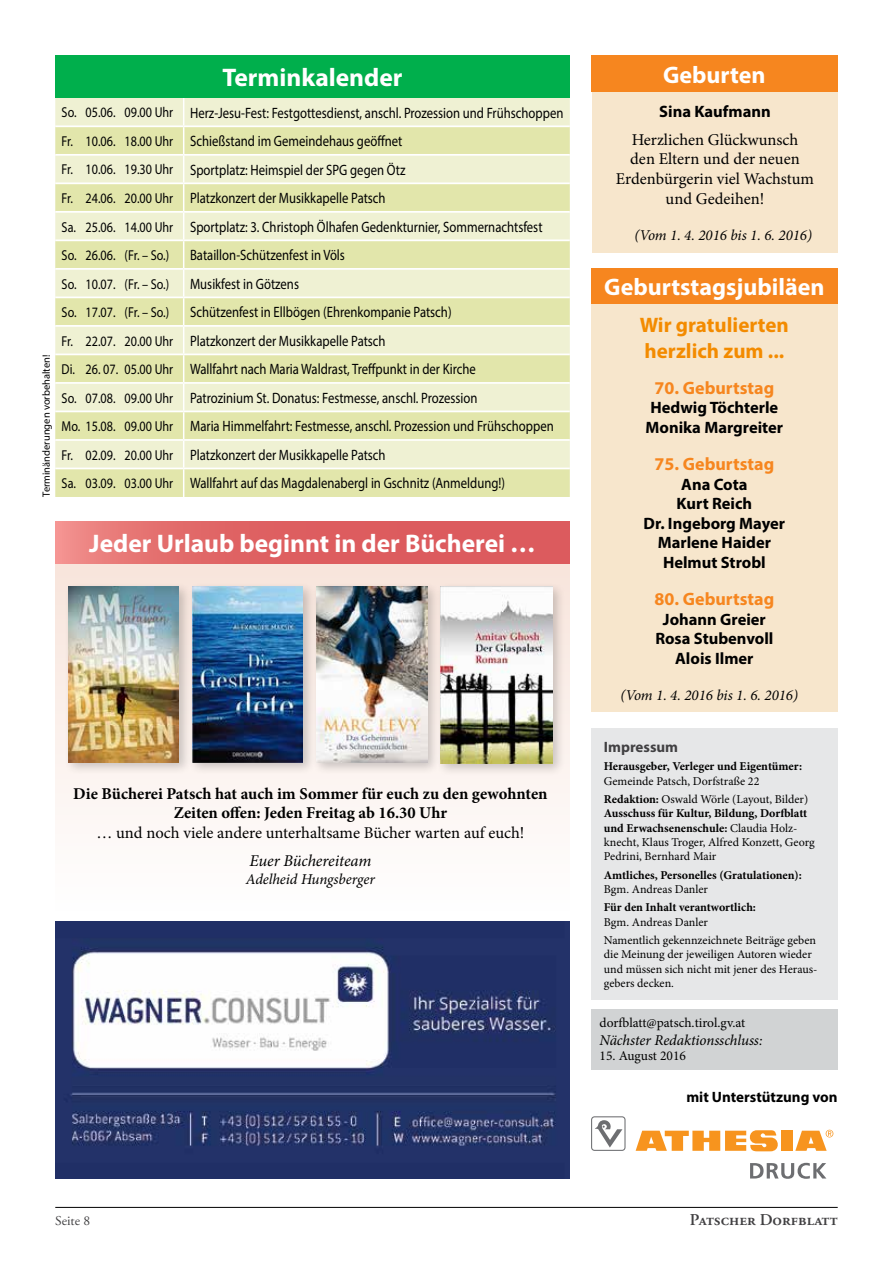
<style>
.page{position:relative;width:893px;height:1263px;background:#fff}
.page>*{position:absolute;margin:0;border:0;box-sizing:border-box;transform-origin:0 0}
.t1{font:700 25.5px "Myriad Pro";color:#fff}
.t2{font:700 24px "Myriad Pro";color:#fff}
.t3{font:700 21px/25.5px "Myriad Pro";color:#f38b00}
.t4{font:700 18px "Myriad Pro";color:#f6861f}
.t5{font:700 16.5px/19.5px "Myriad Pro";color:#000;text-align:center}
.t6{font:16.5px/19.5px "Minion Pro";color:#000;text-align:center}
.t7{font:700 16.5px/19.5px "Minion Pro";color:#000;text-align:center}
.t8{font:600 16.5px "Adobe Garamond Pro";color:#414042}
.t9{font:italic 16.5px "Minion Pro";letter-spacing:-.01em;color:#000}
.t10{font:15px/28.5px "Myriad Pro";color:#000;scale:.85 1}
.t11{font:italic 15px "Minion Pro";letter-spacing:-.005em;color:#000}
.t12{font:700 15px "Myriad Pro";color:#000}
.t13{font:700 15px "Myriad Pro";color:#414042}
.t14{font:14.4px "Myriad Pro";color:#000;scale:.85 1}
.t15{font:13.5px "Minion Pro";color:#000}
.t16{font:13.5px "Adobe Garamond Pro";color:#414042}
.t17{font:12px/14.2px "Minion Pro";color:#000}
.t18{font:700 12px "Minion Pro";color:#000}
.t19{font:10.5px "Myriad Pro";color:#000}
.s1{font-size:14.4px}
.s2{font-weight:700}
</style>
<div class="page">
<hr style="left:55px;top:1207px;width:783px;height:1px;background:#000">
<div style="left:55px;top:564px;width:515px;height:347px;background:linear-gradient(to bottom,#f8e4db,#fefefe)"></div>
<div style="left:55px;top:98px;width:515px;height:27px;background:#eff1d3"></div>
<svg style="left:55px;top:127px;width:515px;height:370px;background:#e8ebbe"></svg>
<svg style="left:183px;top:98px;width:1px;height:399px"></svg>
<hr style="left:55px;top:125px;width:129px;height:2px;background:#fff">
<hr style="left:55px;top:154px;width:129px;height:2px;background:#fff">
<hr style="left:184px;top:154px;width:386px;height:2px;background:#fff">
<hr style="left:55px;top:182px;width:129px;height:2px;background:#fff">
<hr style="left:184px;top:182px;width:386px;height:2px;background:#fff">
<hr style="left:55px;top:211px;width:129px;height:2px;background:#fff">
<hr style="left:184px;top:211px;width:386px;height:2px;background:#fff">
<hr style="left:55px;top:239px;width:129px;height:2px;background:#fff">
<hr style="left:184px;top:239px;width:386px;height:2px;background:#fff">
<hr style="left:55px;top:268px;width:129px;height:2px;background:#fff">
<hr style="left:184px;top:268px;width:386px;height:2px;background:#fff">
<hr style="left:55px;top:296px;width:129px;height:2px;background:#fff">
<hr style="left:184px;top:296px;width:386px;height:2px;background:#fff">
<hr style="left:55px;top:325px;width:129px;height:2px;background:#fff">
<hr style="left:184px;top:325px;width:386px;height:2px;background:#fff">
<hr style="left:55px;top:354px;width:129px;height:1px;background:#fff">
<hr style="left:184px;top:354px;width:386px;height:1px;background:#fff">
<hr style="left:55px;top:382px;width:129px;height:2px;background:#fff">
<hr style="left:184px;top:382px;width:386px;height:2px;background:#fff">
<hr style="left:55px;top:411px;width:129px;height:1px;background:#fff">
<hr style="left:184px;top:411px;width:386px;height:1px;background:#fff">
<hr style="left:55px;top:439px;width:129px;height:2px;background:#fff">
<hr style="left:184px;top:439px;width:386px;height:2px;background:#fff">
<hr style="left:55px;top:468px;width:129px;height:1px;background:#fff">
<hr style="left:184px;top:468px;width:386px;height:1px;background:#fff">
<div style="left:55px;top:55px;width:515px;height:43px;background:#00af4c"></div>
<div style="left:591px;top:303px;width:247px;height:409px;background:#f7e6cc"></div>
<div style="left:591px;top:268px;width:247px;height:35px;background:#f6861f"></div>
<div style="left:591px;top:728px;width:247px;height:272px;background:#e6e7e8"></div>
<div style="left:591px;top:1009px;width:247px;height:60px;background:#d1d3d4"></div>
<svg style="left:750px;top:1163px;width:76px;height:16px"></svg>
<div style="left:781px;top:1131px;width:11px;height:20px;background:#f7941e"></div>
<svg style="left:636px;top:1130px;width:142px;height:21px"></svg>
<svg style="left:795px;top:1130px;width:38px;height:21px"></svg>
<div style="left:591px;top:1116px;width:34px;height:35px;border:1px solid #6d6e71;border-radius:3px"></div>
<svg style="left:595px;top:1120px;width:27px;height:27px"></svg>
<div style="left:592px;top:92px;width:246px;height:160px;background:#f7e6cc"></div>
<div style="left:591px;top:55px;width:247px;height:37px;background:#f6861f"></div>
<div style="left:63px;top:582px;width:129px;height:194px;background:#000;opacity:.2"></div>
<img style="left:68px;top:587px;width:111px;height:175px">
<div style="left:188px;top:582px;width:128px;height:194px;background:#000;opacity:.2"></div>
<img style="left:192px;top:587px;width:111px;height:175px">
<div style="left:312px;top:582px;width:128px;height:194px;background:#000;opacity:.2"></div>
<img style="left:316px;top:587px;width:111px;height:175px">
<img style="left:55px;top:921px;width:515px;height:258px">
<svg style="left:55px;top:521px;width:515px;height:43px;background:#e06566"></svg>
<div style="left:436px;top:582px;width:130px;height:195px;background:#000;opacity:.2"></div>
<img style="left:441px;top:587px;width:112px;height:177px">
<p class="t19" style="left:40px;top:497px;width:144px;rotate:-90deg">Terminänderungen vorbehalten!</p>
<h1 class="t1" style="left:222px;top:61px;width:182px">Terminkalender</h1>
<p class="t10" style="left:62px;top:98px;width:592px"><span class="s1">So. 05.06. 09.00 Uhr</span> Herz-Jesu-Fest: Festgottesdienst, anschl. Prozession und Frühschoppen <span class="s1">Fr. 10.06. 18.00 Uhr</span> Schießstand im Gemeindehaus geöffnet<br><span class="s1">Fr. 10.06. 19.30 Uhr</span> Sportplatz: Heimspiel der SPG gegen Ötz<br><span class="s1">Fr. 24.06. 20.00 Uhr</span> Platzkonzert der Musikkapelle Patsch<br><span class="s1">Sa. 25.06. 14.00 Uhr</span> Sportplatz: 3. Christoph Ölhafen Gedenkturnier, Sommernachtsfest</p>
<p class="t14" style="left:62px;top:246px;width:128px">So. 26.06. (Fr. – So.)</p>
<p class="t10" style="left:190px;top:241px;width:184px">Bataillon-Schützenfest in Völs</p>
<p class="t14" style="left:62px;top:275px;width:128px">So. 10.07. (Fr. – So.)</p>
<p class="t10" style="left:190px;top:269px;width:130px">Musikfest in Götzens</p>
<p class="t14" style="left:62px;top:303px;width:128px">So. 17.07. (Fr. – So.)</p>
<p class="t10" style="left:62px;top:298px;width:580px;text-indent:128px">Schützenfest in Ellbögen (Ehrenkompanie Patsch)<br><span class="s1">Fr. 22.07. 20.00 Uhr</span> Platzkonzert der Musikkapelle Patsch<br><span class="s1">Di. 26. 07. 05.00 Uhr</span> Wallfahrt nach Maria Waldrast, Treffpunkt in der Kirche<br><span class="s1">So. 07.08. 09.00 Uhr</span> Patrozinium St. Donatus: Festmesse, anschl. Prozession<br><span class="s1">Mo. 15.08. 09.00 Uhr</span> Maria Himmelfahrt: Festmesse, anschl. Prozession und Frühschoppen <span class="s1">Fr. 02.09. 20.00 Uhr</span> Platzkonzert der Musikkapelle Patsch<br><span class="s1">Sa. 03.09. 03.00 Uhr</span> Wallfahrt auf das Magdalenabergl in Gschnitz (Anmeldung!)</p>
<h1 class="t1" style="left:89px;top:527px;width:448px">Jeder Urlaub beginnt in der Bücherei …</h1>
<p class="t7" style="left:73px;top:783px;width:476px">Die Bücherei Patsch hat auch im Sommer für euch zu den gewohnten<br>Zeiten offen: Jeden Freitag ab 16.30 Uhr</p>
<p class="t6" style="left:96px;top:823px;width:429px">… und noch viele andere unterhaltsame Bücher warten auf euch!</p>
<p class="t9" style="left:249px;top:849px;width:123px">Euer Büchereiteam</p>
<p class="t11" style="left:246px;top:869px;width:131px">Adelheid Hungsberger</p>
<h2 class="t2" style="left:663px;top:59px;width:104px">Geburten</h2>
<p class="t5" style="left:659px;top:101px;width:113px">Sina Kaufmann</p>
<p class="t6" style="left:616px;top:130px;width:200px">Herzlichen Glückwunsch<br>den Eltern und der neuen<br>Erdenbürgerin viel Wachstum und Gedeihen!</p>
<p class="t11" style="left:634px;top:224px;width:179px">(Vom 1. 4. 2016 bis 1. 6. 2016)</p>
<h2 class="t2" style="left:604px;top:271px;width:222px">Geburtstagsjubiläen</h2>
<h3 class="t3" style="left:640px;top:311px;width:150px">Wir gratulierten herzlich zum ...</h3>
<p class="t4" style="left:654px;top:376px;width:121px">70. Geburtstag</p>
<p class="t5" style="left:646px;top:397px;width:139px">Hedwig Töchterle<br>Monika Margreiter</p>
<p class="t4" style="left:654px;top:452px;width:121px">75. Geburtstag</p>
<p class="t5" style="left:644px;top:474px;width:143px">Ana Cota<br>Kurt Reich<br>Dr. Ingeborg Mayer<br>Marlene Haider<br>Helmut Strobl</p>
<p class="t4" style="left:654px;top:587px;width:121px">80. Geburtstag</p>
<p class="t5" style="left:655px;top:609px;width:120px">Johann Greier<br>Rosa Stubenvoll<br>Alois Ilmer</p>
<p class="t11" style="left:620px;top:684px;width:179px">(Vom 1. 4. 2016 bis 1. 6. 2016)</p>
<p class="t13" style="left:604px;top:737px;width:76px">Impressum</p>
<p class="t18" style="left:604px;top:758px;width:200px">Herausgeber, Verleger und Eigentümer:</p>
<p class="t17" style="left:604px;top:772px;width:206px;line-height:18.5px">Gemeinde Patsch, Dorfstraße 22<br><span class="s2">Redaktion:</span> Oswald Wörle (Layout, Bilder)</p>
<p class="t17" style="left:604px;top:806px;width:212px"><span class="s2">Ausschuss für Kultur, Bildung, Dorfblatt und Erwachsenenschule:</span> Claudia Holz&shy;knecht, Klaus Troger, Alfred Konzett, Georg Pedrini, Bernhard Mair</p>
<p class="t18" style="left:604px;top:866px;width:200px">Amtliches, Personelles (Gratulationen):</p>
<p class="t17" style="left:604px;top:882px;width:106px">Bgm. Andreas Danler</p>
<p class="t18" style="left:604px;top:899px;width:154px">Für den Inhalt verantwortlich:</p>
<p class="t17" style="left:604px;top:912px;width:214px;line-height:18.5px">Bgm. Andreas Danler<br>Namentlich gekennzeichnete Beiträge geben</p>
<p class="t17" style="left:604px;top:947px;width:215px">die Meinung der jeweiligen Autoren wieder und müssen sich nicht mit jener des Heraus&shy;gebers decken.</p>
<p class="t15" style="left:600px;top:1014px;width:147px">dorfblatt@patsch.tirol.gv.at</p>
<p class="t11" style="left:600px;top:1030px;width:164px">Nächster Redaktionsschluss:</p>
<p class="t15" style="left:600px;top:1047px;width:88px">15. August 2016</p>
<p class="t12" style="left:686px;top:1087px;width:153px">mit Unterstützung von</p>
<p class="t16" style="left:55px;top:1212px;width:36px">Seite 8</p>
<p class="t8" style="left:690px;top:1210px;width:149px">Patscher Dorfblatt</p>
</div>
